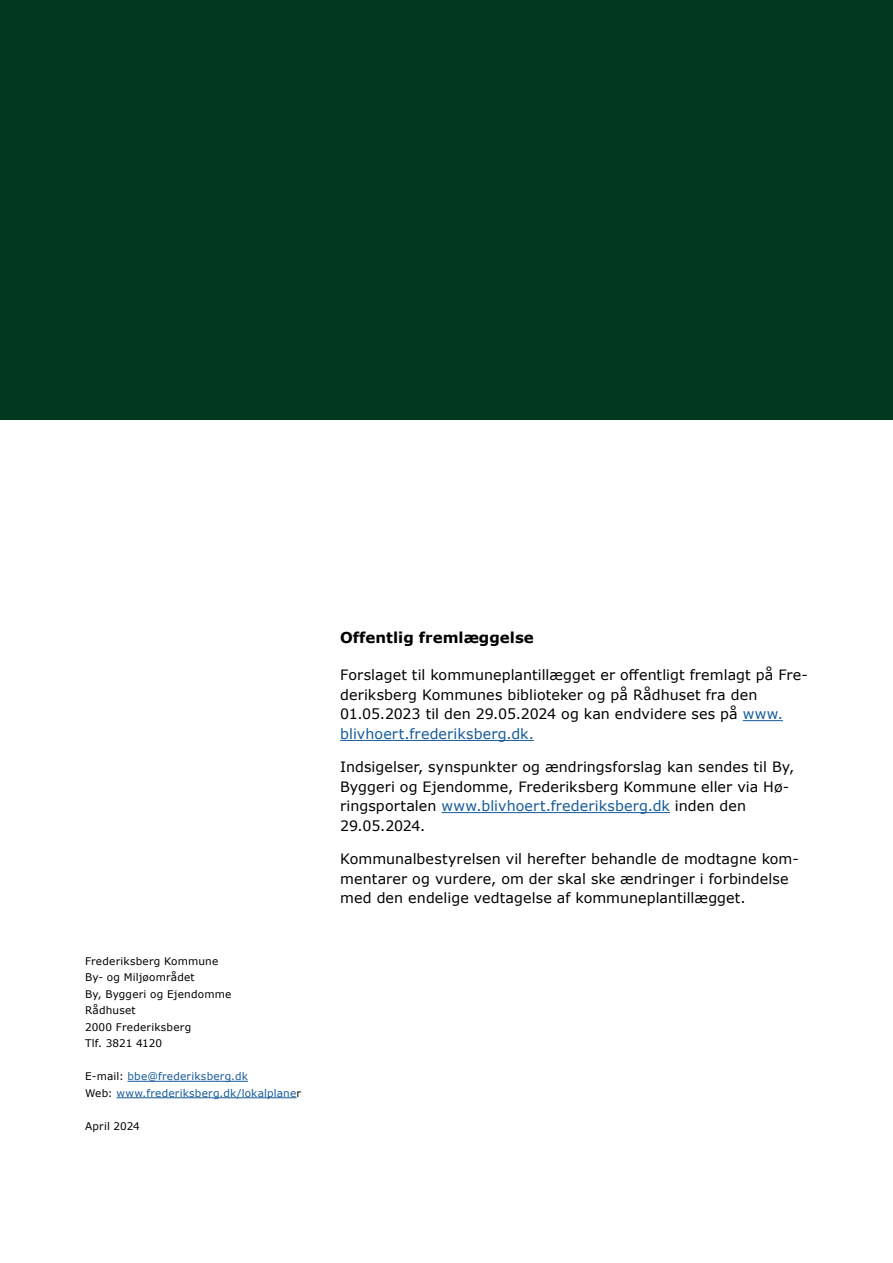
<style>
.page{position:relative;width:893px;height:1263px;background:#fff}
.page>*{position:absolute;margin:0;border:0;box-sizing:border-box;transform-origin:0 0}
.Underrubrik{font:700 15px "Verdana";color:#000}
.Brød{font:14.25px/19.8px "Verdana";letter-spacing:.005em;color:#000}
.kolofon{font:10.5px/16.5px "Verdana";letter-spacing:.015em;color:#000}
.kolofon-2{font:10.5px/16.5px "Verdana";letter-spacing:.02em;color:#165b9a}
.s1{color:#000}
.s2{color:#165b9a}
</style>
<div class="page">
<div style="left:0;top:0;width:893px;height:419px;background:#003920"></div>
<hr style="left:128px;top:1081px;width:120px;height:1px;background:#165b9a">
<hr style="left:116px;top:1097px;width:181px;height:1px;background:#165b9a">
<hr style="left:743px;top:720px;width:40px;height:1px;background:#165b9a">
<hr style="left:340px;top:740px;width:194px;height:1px;background:#165b9a">
<hr style="left:442px;top:812px;width:228px;height:1px;background:#165b9a">
<p class="kolofon" style="left:85px;top:953px;width:148px">Frederiksberg Kommune<br>By- og Miljøområdet<br>By, Byggeri og Ejendomme<br>Rådhuset<br>2000 Frederiksberg<br>Tlf. 3821 4120</p>
<p class="kolofon-2" style="left:85px;top:1068px;width:218px"><span class="s1">E-mail:</span> bbe@frederiksberg.dk<br><span class="s1">Web:</span> www.frederiksberg.dk/lokalplane<span class="s1">r</span></p>
<p class="kolofon" style="left:85px;top:1118px;width:56px">April 2024</p>
<h2 class="Underrubrik" style="left:340px;top:627px;width:195px">Offentlig fremlæggelse</h2>
<p class="Brød" style="left:340px;top:664px;width:469px">Forslaget til kommuneplantillægget er offentligt fremlagt på Fre&shy;deriksberg Kommunes biblioteker og på Rådhuset fra den 01.05.2023 til den 29.05.2024 og kan endvidere ses på <span class="s2">www. blivhoert.frederiksberg.dk.</span></p>
<p class="Brød" style="left:340px;top:756px;width:455px">Indsigelser, synspunkter og ændringsforslag kan sendes til By, Byggeri og Ejendomme, Frederiksberg Kommune eller via Hø&shy;ringsportalen <span class="s2">www.blivhoert.frederiksberg.dk</span> inden den 29.05.2024.</p>
<p class="Brød" style="left:340px;top:848px;width:460px">Kommunalbestyrelsen vil herefter behandle de modtagne kom&shy;mentarer og vurdere, om der skal ske ændringer i forbindelse med den endelige vedtagelse af kommuneplantillægget.</p>
</div>
